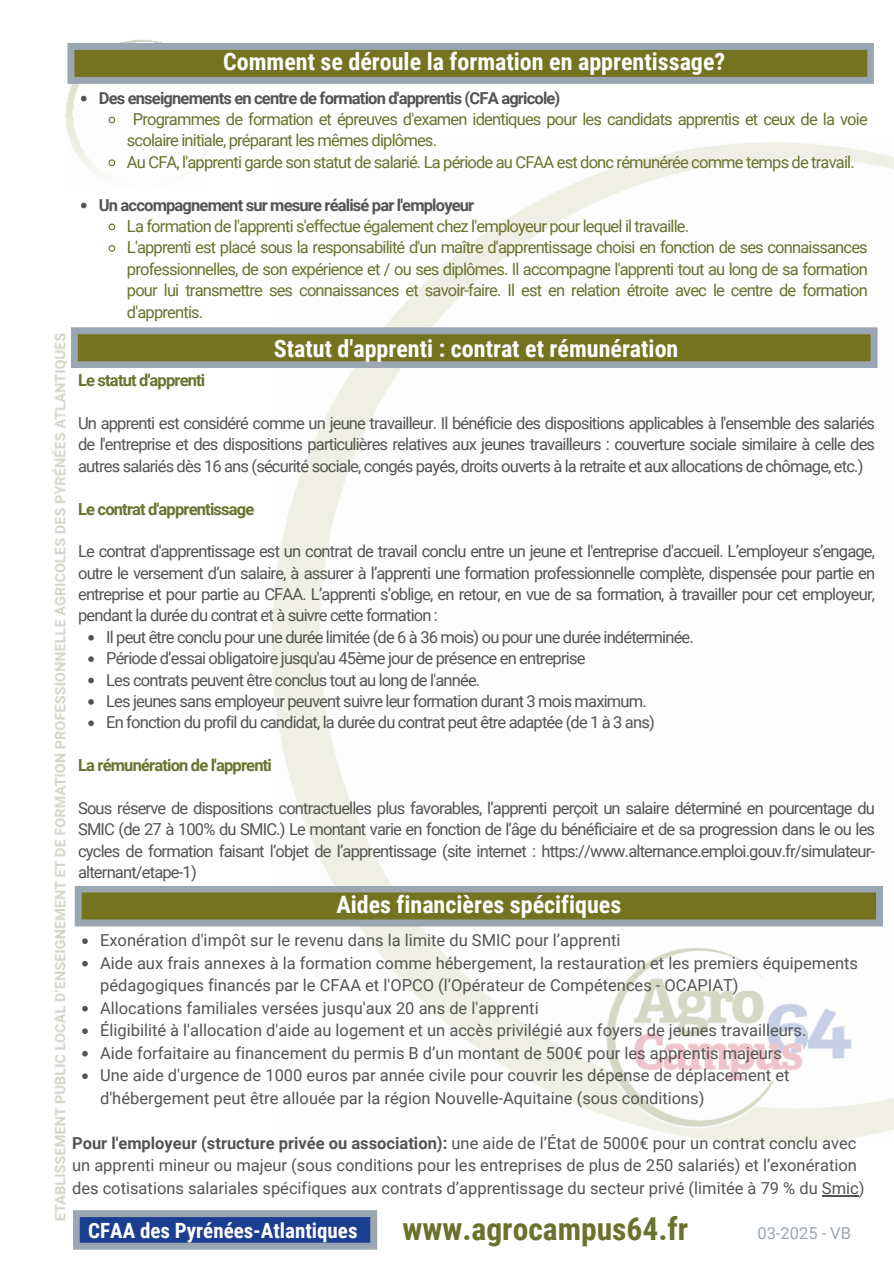
<style>
.page{position:relative;width:894px;height:1264px;background:#fff}
.page>*{position:absolute;margin:0;border:0;box-sizing:border-box;transform-origin:0 0}
.t1{font:700 31.5px "Roboto Condensed";color:#6a722d}
.t2{font:700 24px "Roboto Condensed";color:#fff}
.t3{font:700 21px "Roboto Condensed";color:#fff}
.t4{font:16.5px/21.3px "Roboto";color:#545454}
.t5{font:16.5px/21.3px "Roboto";letter-spacing:-.05em;color:#6a722d}
.t6{font:16.5px "Roboto";letter-spacing:-.05em;color:#545454}
.t7{font:700 16.5px "Roboto";letter-spacing:-.05em;color:#545454}
.t8{font:700 16.5px "Roboto";letter-spacing:-.05em;color:#6a722d}
.t9{font:16.5px "Roboto";color:#9aa7b2}
.s1{font-weight:700}
</style>
<div class="page">
<img style="left:52px;top:40px;width:841px;height:1210px">
<svg style="left:67px;top:43px;width:807px;height:41px"></svg>
<svg style="left:81px;top:96px;width:6px;height:5px"></svg>
<svg style="left:108px;top:116px;width:8px;height:8px"></svg>
<svg style="left:108px;top:158px;width:8px;height:9px"></svg>
<svg style="left:81px;top:203px;width:6px;height:5px"></svg>
<svg style="left:108px;top:223px;width:8px;height:8px"></svg>
<svg style="left:108px;top:244px;width:8px;height:8px"></svg>
<svg style="left:82px;top:938px;width:6px;height:6px"></svg>
<svg style="left:82px;top:960px;width:6px;height:6px"></svg>
<svg style="left:82px;top:1005px;width:6px;height:6px"></svg>
<svg style="left:82px;top:1028px;width:6px;height:6px"></svg>
<svg style="left:82px;top:1050px;width:6px;height:6px"></svg>
<svg style="left:82px;top:1073px;width:6px;height:6px"></svg>
<hr style="left:821px;top:1194px;width:37px;height:2px;background:#545454">
<svg style="left:73px;top:1210px;width:304px;height:39px"></svg>
<svg style="left:75px;top:885px;width:807px;height:41px"></svg>
<svg style="left:71px;top:327px;width:806px;height:41px"></svg>
<svg style="left:88px;top:635px;width:6px;height:5px"></svg>
<svg style="left:88px;top:656px;width:6px;height:6px"></svg>
<svg style="left:88px;top:677px;width:6px;height:6px"></svg>
<svg style="left:88px;top:699px;width:6px;height:5px"></svg>
<svg style="left:88px;top:720px;width:6px;height:6px"></svg>
<h2 class="t2" style="left:223px;top:47px;width:503px">Comment se déroule la formation en apprentissage?</h2>
<p class="t7" style="left:99px;top:88px;width:463px">Des enseignements en centre de formation d'apprentis (CFA agricole)</p>
<p class="t5" style="left:127px;top:109px;width:742px;text-indent:6px">Programmes de formation et épreuves d'examen identiques pour les candidats apprentis et ceux de la voie scolaire initiale, préparant les mêmes diplômes.</p>
<p class="t5" style="left:127px;top:151px;width:729px">Au CFA, l'apprenti garde son statut de salarié. La période au CFAA est donc rémunérée comme temps de travail.</p>
<p class="t7" style="left:99px;top:195px;width:377px">Un accompagnement sur mesure réalisé par l'employeur</p>
<p class="t5" style="left:127px;top:216px;width:563px">La formation de l'apprenti s'effectue également chez l'employeur pour lequel il travaille.</p>
<p class="t5" style="left:127px;top:237px;width:742px;text-align:justify">L'apprenti est placé sous la responsabilité d'un maître d'apprentissage choisi en fonction de ses connaissances professionnelles, de son expérience et / ou ses diplômes. Il accompagne l'apprenti tout au long de sa formation pour lui transmettre ses connaissances et savoir-faire. Il est en relation étroite avec le centre de formation d'apprentis.</p>
<p class="t2" style="left:274px;top:334px;width:406px">Statut d'apprenti : contrat et rémunération</p>
<p class="t8" style="left:78px;top:371px;width:129px">Le statut d'apprenti</p>
<p class="t4" style="left:78px;top:412px;width:798px;text-align:justify">Un apprenti est considéré comme un jeune travailleur. Il bénéficie des dispositions applicables à l'ensemble des salariés de l'entreprise et des dispositions particulières relatives aux jeunes travailleurs : couverture sociale similaire à celle des autres salariés dès 16 ans (sécurité sociale, congés payés, droits ouverts à la retraite et aux allocations de chômage, etc.)</p>
<h5 class="t8" style="left:78px;top:499px;width:178px">Le contrat d'apprentissage</h5>
<p class="t4" style="left:78px;top:541px;width:798px;text-align:justify">Le contrat d'apprentissage est un contrat de travail conclu entre un jeune et l'entreprise d'accueil. L’employeur s’engage, outre le versement d’un salaire, à assurer à l’apprenti une formation professionnelle complète, dispensée pour partie en entreprise et pour partie au CFAA. L’apprenti s’oblige, en retour, en vue de sa formation, à travailler pour cet employeur, pendant la durée du contrat et à suivre cette formation :</p>
<h2 class="t6" style="left:106px;top:627px;width:589px">Il peut être conclu pour une durée limitée (de 6 à 36 mois) ou pour une durée indéterminée.</h2>
<p class="t6" style="left:106px;top:649px;width:480px">Période d’essai obligatoire jusqu'au 45ème jour de présence en entreprise</p>
<p class="t6" style="left:106px;top:670px;width:375px">Les contrats peuvent être conclus tout au long de l'année.</p>
<p class="t6" style="left:106px;top:691px;width:542px">Les jeunes sans employeur peuvent suivre leur formation durant 3 mois maximum.</p>
<p class="t6" style="left:106px;top:713px;width:550px">En fonction du profil du candidat, la durée du contrat peut être adaptée (de 1 à 3 ans)</p>
<p class="t8" style="left:78px;top:755px;width:195px">La rémunération de l'apprenti</p>
<p class="t4" style="left:78px;top:797px;width:798px;text-align:justify">Sous réserve de dispositions contractuelles plus favorables, l’apprenti perçoit un salaire déterminé en pourcentage du SMIC (de 27 à 100% du SMIC.) Le montant varie en fonction de l’âge du bénéficiaire et de sa progression dans le ou les cycles de formation faisant l’objet de l’apprentissage (site internet : https://www.alternance.emploi.gouv.fr/simulateur&shy;alternant/etape-1)</p>
<h4 class="t2" style="left:336px;top:891px;width:286px">Aides financières spécifiques</h4>
<h2 class="t4" style="left:100px;top:929px;width:521px">Exonération d'impôt sur le revenu dans la limite du SMIC pour l’apprenti</h2>
<h5 class="t4" style="left:100px;top:951px;width:759px;line-height:22.5px">Aide aux frais annexes à la formation comme hébergement, la restauration et les premiers équipements pédagogiques financés par le CFAA et l'OPCO (l’Opérateur de Compétences - OCAPIAT)</h5>
<p class="t4" style="left:100px;top:997px;width:440px">Allocations familiales versées jusqu'aux 20 ans de l'apprenti</p>
<h5 class="t4" style="left:100px;top:1019px;width:707px">Éligibilité à l'allocation d'aide au logement et un accès privilégié aux foyers de jeunes travailleurs.</h5>
<p class="t4" style="left:100px;top:1042px;width:683px">Aide forfaitaire au financement du permis B d’un montant de 500€ pour les apprentis majeurs</p>
<p class="t4" style="left:100px;top:1064px;width:690px;line-height:22.5px">Une aide d'urgence de 1000 euros par année civile pour couvrir les dépense de déplacement et d'hébergement peut être allouée par la région Nouvelle-Aquitaine (sous conditions)</p>
<p class="t4" style="left:72px;top:1131px;width:793px;line-height:22.5px"><span class="s1">Pour l'employeur (structure privée ou association):</span> une aide de l’État de 5000€ pour un contrat conclu avec un apprenti mineur ou majeur (sous conditions pour les entreprises de plus de 250 salariés) et l’exonération des cotisations salariales spécifiques aux contrats d’apprentissage du secteur privé (limitée à 79 % du Smic)</p>
<h1 class="t3" style="left:88px;top:1218px;width:271px">CFAA des Pyrénées-Atlantiques</h1>
<p class="t1" style="left:402px;top:1210px;width:287px">www.agrocampus64.fr</p>
<h3 class="t9" style="left:757px;top:1223px;width:95px">03-2025 - VB</h3>
</div>
